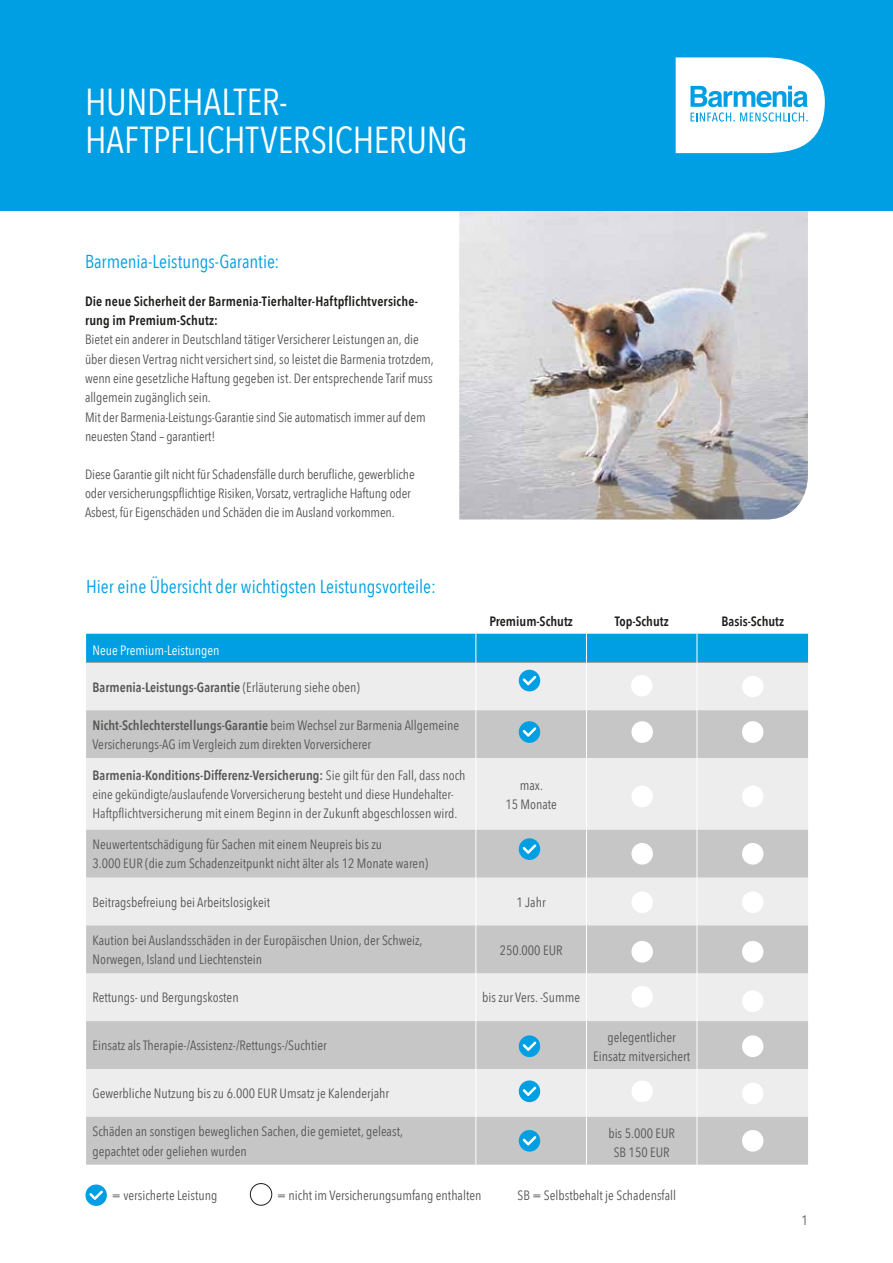
<style>
.page{position:relative;width:893px;height:1263px;background:#fff}
.page>*{position:absolute;margin:0;border:0;box-sizing:border-box;transform-origin:0 0}
.t1{font:37.5px/38.2px "Avenir Next Condensed";letter-spacing:-.005em;color:#fff}
.t2{font:18.75px "Avenir Next Condensed";color:#009fe3}
.t3{font:13.5px/19.2px "Avenir Next Condensed";color:#575756}
.t4{font:condensed 13.5px/19.2px "Avenir Next LT Pro";letter-spacing:-.01em;color:#575756}
.t5{font:600 13.5px "Avenir Next Condensed";color:#575756}
.t6{font:600 13.5px/19.2px "Avenir Next Condensed";letter-spacing:.01em;color:#1d1d1b}
.t7{font:600 condensed 13.5px "Avenir Next LT Pro";color:#575756}
.t8{font:13.5px "Avenir Next Condensed";color:#fff}
.s1{font-weight:400}
.s2{font-family:"Avenir Next Condensed";font-weight:400;font-stretch:normal}
.s3{font-family:"Avenir Next LT Pro";font-weight:400;font-stretch:condensed}
</style>
<div class="page">
<img style="left:459px;top:210px;width:349px;height:309px">
<div style="left:0;top:0;width:893px;height:210px;background:#009fe3"></div>
<svg style="left:676px;top:57px;width:149px;height:96px;background:#d1edf9"></svg>
<div style="left:86px;top:758px;width:722px;height:72px;background:#ededed"></div>
<svg style="left:86px;top:830px;width:722px;height:335px;background:#d6d6d6"></svg>
<hr style="left:475px;top:758px;width:1px;height:72px;background:#fff">
<hr style="left:586px;top:758px;width:1px;height:72px;background:#fff">
<hr style="left:697px;top:758px;width:1px;height:72px;background:#fff">
<hr style="left:475px;top:830px;width:1px;height:47px;background:#fff">
<hr style="left:586px;top:830px;width:1px;height:47px;background:#fff">
<hr style="left:697px;top:830px;width:1px;height:47px;background:#fff">
<hr style="left:475px;top:877px;width:1px;height:48px;background:#fff">
<hr style="left:586px;top:877px;width:1px;height:48px;background:#fff">
<hr style="left:697px;top:877px;width:1px;height:48px;background:#fff">
<hr style="left:475px;top:925px;width:1px;height:48px;background:#fff">
<hr style="left:586px;top:925px;width:1px;height:48px;background:#fff">
<hr style="left:697px;top:925px;width:1px;height:48px;background:#fff">
<hr style="left:475px;top:973px;width:1px;height:48px;background:#fff">
<hr style="left:586px;top:973px;width:1px;height:48px;background:#fff">
<hr style="left:697px;top:973px;width:1px;height:48px;background:#fff">
<hr style="left:475px;top:1021px;width:1px;height:48px;background:#fff">
<hr style="left:586px;top:1021px;width:1px;height:48px;background:#fff">
<hr style="left:697px;top:1021px;width:1px;height:48px;background:#fff">
<hr style="left:475px;top:1069px;width:1px;height:48px;background:#fff">
<hr style="left:586px;top:1069px;width:1px;height:48px;background:#fff">
<hr style="left:697px;top:1069px;width:1px;height:48px;background:#fff">
<hr style="left:475px;top:1117px;width:1px;height:48px;background:#fff">
<hr style="left:586px;top:1117px;width:1px;height:48px;background:#fff">
<hr style="left:697px;top:1117px;width:1px;height:48px;background:#fff">
<svg style="left:86px;top:634px;width:723px;height:124px;background:#a6cbdb"></svg>
<div style="left:631px;top:721px;width:22px;height:22px;background:#fff;border-radius:50%"></div>
<div style="left:631px;top:786px;width:22px;height:21px;background:#fff;border-radius:50%"></div>
<div style="left:742px;top:721px;width:21px;height:22px;background:#fff;border-radius:50%"></div>
<div style="left:742px;top:786px;width:21px;height:21px;background:#fff;border-radius:50%"></div>
<div style="left:519px;top:838px;width:21px;height:22px;background:#009fe3;border-radius:50%"></div>
<svg style="left:523px;top:844px;width:13px;height:10px"></svg>
<div style="left:519px;top:1035px;width:21px;height:22px;background:#009fe3;border-radius:50%"></div>
<svg style="left:523px;top:1041px;width:13px;height:10px"></svg>
<div style="left:519px;top:1080px;width:21px;height:22px;background:#009fe3;border-radius:50%"></div>
<svg style="left:523px;top:1086px;width:13px;height:10px"></svg>
<div style="left:519px;top:1130px;width:21px;height:21px;background:#009fe3;border-radius:50%"></div>
<svg style="left:523px;top:1136px;width:13px;height:9px"></svg>
<div style="left:631px;top:843px;width:22px;height:22px;background:#fff;border-radius:50%"></div>
<div style="left:631px;top:891px;width:22px;height:22px;background:#fff;border-radius:50%"></div>
<div style="left:631px;top:941px;width:22px;height:21px;background:#fff;border-radius:50%"></div>
<div style="left:631px;top:986px;width:22px;height:21px;background:#fff;border-radius:50%"></div>
<div style="left:631px;top:1080px;width:22px;height:22px;background:#fff;border-radius:50%"></div>
<div style="left:742px;top:843px;width:21px;height:22px;background:#fff;border-radius:50%"></div>
<div style="left:742px;top:891px;width:21px;height:22px;background:#fff;border-radius:50%"></div>
<div style="left:742px;top:941px;width:21px;height:21px;background:#fff;border-radius:50%"></div>
<div style="left:742px;top:990px;width:21px;height:22px;background:#fff;border-radius:50%"></div>
<div style="left:742px;top:1035px;width:21px;height:22px;background:#fff;border-radius:50%"></div>
<div style="left:742px;top:1083px;width:21px;height:21px;background:#fff;border-radius:50%"></div>
<div style="left:742px;top:1130px;width:21px;height:21px;background:#fff;border-radius:50%"></div>
<svg style="left:85px;top:1184px;width:22px;height:22px"></svg>
<svg style="left:89px;top:1190px;width:14px;height:10px"></svg>
<div style="left:250px;top:1183px;width:22px;height:22px;border:1px solid #1d1d1b;border-radius:50%"></div>
<h1 class="t1" style="left:85px;top:81px;width:384px">HUNDEHALTER-<br>HAFTPFLICHTVERSICHERUNG</h1>
<h2 class="t2" style="left:85px;top:245px;width:196px">Barmenia-Leistungs-Garantie:</h2>
<p class="t6" style="left:85px;top:291px;width:335px">Die neue Sicherheit der Barmenia-Tierhalter-Haftpflichtversiche&shy;rung im Premium-Schutz:</p>
<p class="t3" style="left:85px;top:329px;width:350px">Bietet ein anderer in Deutschland tätiger Versicherer Leistungen an, die über diesen Vertrag nicht versichert sind, so leistet die Barmenia trotzdem, wenn eine gesetzliche Haftung gegeben ist. Der entsprechende Tarif muss allgemein zugänglich sein.<br>Mit der Barmenia-Leistungs-Garantie sind Sie automatisch immer auf dem neuesten Stand – garantiert!</p>
<p class="t3" style="left:85px;top:464px;width:331px">Diese Garantie gilt nicht für Schadensfälle durch berufliche, gewerbliche oder versicherungspflichtige Risiken, Vorsatz, vertragliche Haftung oder<br>Asbest, für Eigenschäden und Schäden die im Ausland vorkommen.</p>
<h2 class="t2" style="left:86px;top:571px;width:351px">Hier eine Übersicht der wichtigsten Leistungsvorteile:</h2>
<p class="t6" style="left:489px;top:611px;width:85px">Premium-Schutz</p>
<p class="t6" style="left:615px;top:611px;width:55px">Top-Schutz</p>
<p class="t6" style="left:721px;top:611px;width:64px">Basis-Schutz</p>
<p class="t8" style="left:92px;top:638px;width:129px">Neue Premium-Leistungen</p>
<p class="t5" style="left:92px;top:675px;width:269px">Barmenia-Leistungs-Garantie <span class="s1">(Erläuterung siehe oben)</span></p>
<p class="t7" style="left:92px;top:717px;width:368px">Nicht-Schlechterstellungs-Garantie <span class="s2">beim Wechsel zur Barmenia Allgemeine</span></p>
<p class="t3" style="left:92px;top:734px;width:280px">Versicherungs-AG im Vergleich zum direkten Vorversicherer</p>
<p class="t5" style="left:92px;top:764px;width:375px">Barmenia-Konditions-Differenz-Versicherung: <span class="s3">Sie gilt für den Fall, dass noch</span></p>
<p class="t4" style="left:92px;top:785px;width:366px">eine gekündigte/auslaufende Vorversicherung besteht und diese Hundehalter-<br>Haftpflichtversicherung mit einem Beginn in der Zukunft abgeschlossen wird.</p>
<p class="t3" style="left:505px;top:775px;width:53px;text-align:center">max.<br>15 Monate</p>
<p class="t3" style="left:92px;top:834px;width:337px">Neuwertentschädigung für Sachen mit einem Neupreis bis zu<br>3.000 EUR (die zum Schadenzeitpunkt nicht älter als 12 Monate waren)</p>
<p class="t3" style="left:92px;top:892px;width:179px">Beitragsbefreiung bei Arbeitslosigkeit</p>
<p class="t3" style="left:517px;top:892px;width:31px">1 Jahr</p>
<p class="t3" style="left:92px;top:930px;width:332px">Kaution bei Auslandsschäden in der Europäischen Union, der Schweiz,<br>Norwegen, Island und Liechtenstein</p>
<p class="t3" style="left:500px;top:940px;width:64px">250.000 EUR</p>
<p class="t3" style="left:92px;top:987px;width:148px">Rettungs- und Bergungskosten</p>
<p class="t3" style="left:482px;top:987px;width:99px">bis zur Vers. -Summe</p>
<p class="t3" style="left:92px;top:1035px;width:236px">Einsatz als Therapie-/Assistenz-/Rettungs-/Suchtier</p>
<p class="t3" style="left:593px;top:1027px;width:98px;text-align:center">gelegentlicher<br>Einsatz mitversichert</p>
<p class="t3" style="left:92px;top:1083px;width:298px">Gewerbliche Nutzung bis zu 6.000 EUR Umsatz je Kalenderjahr</p>
<p class="t3" style="left:92px;top:1121px;width:312px">Schäden an sonstigen beweglichen Sachen, die gemietet, geleast, gepachtet oder geliehen wurden</p>
<p class="t3" style="left:608px;top:1123px;width:68px;text-align:center">bis 5.000 EUR<br>SB 150 EUR</p>
<p class="t3" style="left:112px;top:1184px;width:107px">= versicherte Leistung</p>
<p class="t3" style="left:277px;top:1184px;width:206px">= nicht im Versicherungsumfang enthalten</p>
<p class="t3" style="left:517px;top:1184px;width:160px">SB = Selbstbehalt je Schadensfall</p>
<p class="t4" style="left:802px;top:1210px;width:8px">1</p>
</div>
